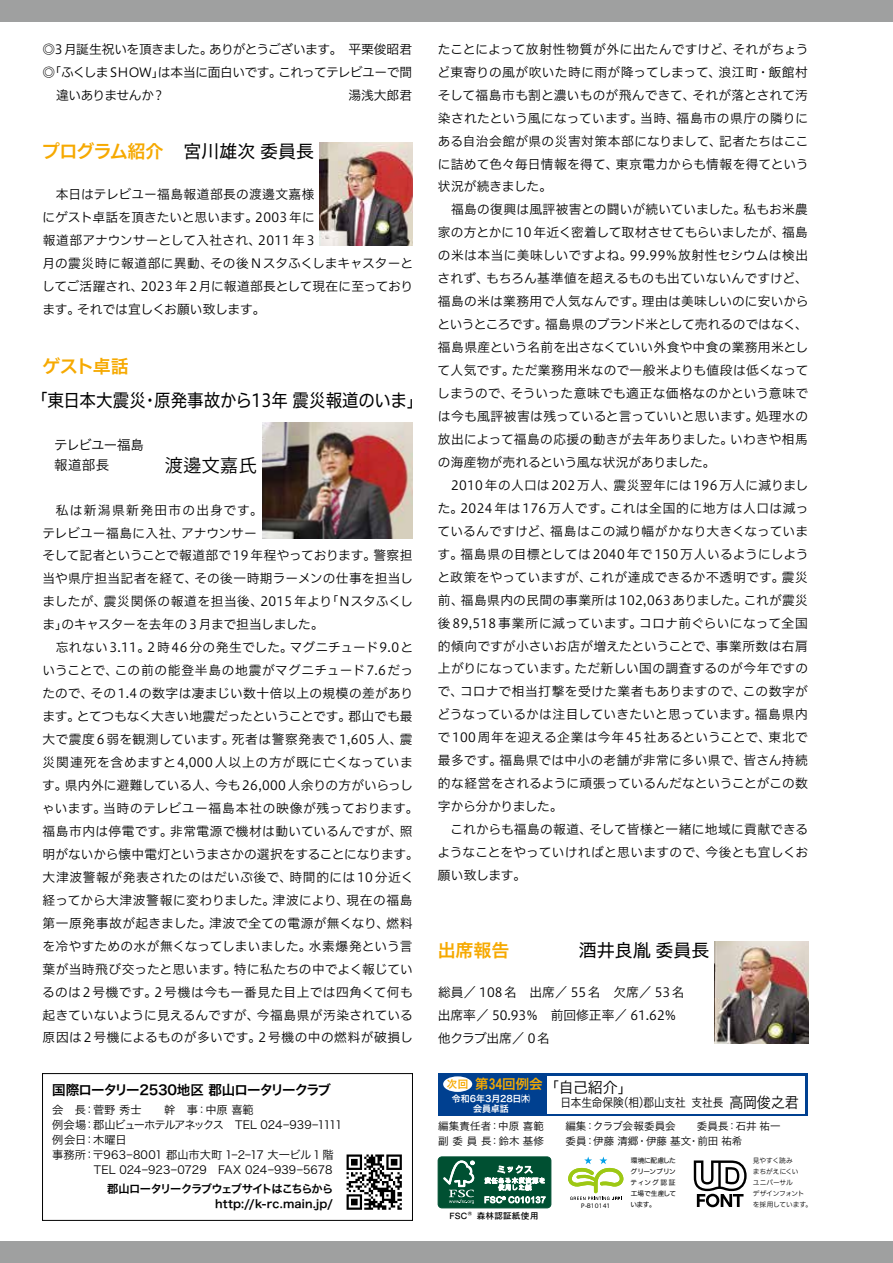
<style>
.page{position:relative;width:893px;height:1263px;background:#fff}
.page>*{position:absolute;margin:0;border:0;box-sizing:border-box;transform-origin:0 0}
.t1{font:18px "Hiragino UD Sans F Std W4";color:#000;scale:.92 1}
.t2{font:18px "Hiragino UD Sans F Std W6";letter-spacing:-.02em;color:#f6a900}
.t3{font:18px "Koz Go Pr 6 N";letter-spacing:.025em;color:#000}
.t4{font:18px "Hiragino UD Sans F Std W4";color:#000}
.t5{font:15px "Hiragino UD Sans F Std W3";color:#000}
.t6{font:13.5px "Hira Kaku Std W6";letter-spacing:-.065em;color:#000}
.t7{font:13.5px "Hira Kaku Std W6";color:#f6a900}
.t8{font:13.5px "Hira Kaku Std W3";letter-spacing:-.065em;color:#000}
.t9{font:12.75px/23px "Hiragino UD Sans F Std W3";letter-spacing:.015em;color:#000}
.t10{font:12.75px "Hiragino UD Sans F Std W3";letter-spacing:-.03em;color:#000}
.t11{font:12.75px "Hiragino UD Sans F Std W3";letter-spacing:-.035em;color:#000}
.t12{font:12.75px "Hiragino UD Sans F Std W3";letter-spacing:-.04em;color:#000}
.t13{font:12px "Hiragino UD Sans F Std W3";letter-spacing:-.01em;color:#000;scale:.89 1}
.t14{font:11.25px/15px "Hira Kaku Std W3";letter-spacing:-.005em;color:#000}
.t15{font:11.25px/15px "Hira Kaku Std W6";letter-spacing:-.06em;color:#000;text-align:right}
.t16{font:10.5px/15px "Hira Kaku Std W3";letter-spacing:.01em;color:#000}
.t17{font:9px/10.5px "Hira Kaku Std W6";color:#fff;text-align:center}
.t18{font:700 8.55px "Futo Go B101 Pro";letter-spacing:.03em;color:#000}
.t19{font:6.75px/11.1px "Hiragino UD Sans F Std W3";letter-spacing:-.015em;color:#000}
.t20{font:6.75px/11.1px "Hiragino UD Sans F Std W4";letter-spacing:-.015em;color:#000;text-align:justify}
.t21{font:5.85px "Geneva";color:#000}
.s1{font-family:"Hiragino UD Sans F Std W4";color:#000}
.s2{font-family:"Hira Kaku Std W3";font-size:13.5px}
.s3{font-size:10.5px}
.s4{font-size:15px}
</style>
<div class="page">
<div style="left:0;top:0;width:893px;height:21px;background:#9fa0a0"></div>
<div style="left:0;top:1242px;width:893px;height:21px;background:#9fa0a0"></div>
<img style="left:319px;top:143px;width:94px;height:102px">
<div style="left:42px;top:1073px;width:371px;height:148px;border:1px solid #000"></div>
<svg style="left:347px;top:1154px;width:55px;height:56px"></svg>
<svg style="left:694px;top:1160px;width:53px;height:47px"></svg>
<svg style="left:568px;top:1156px;width:55px;height:44px"></svg>
<div style="left:438px;top:1157px;width:113px;height:51px;background:#005032;border-radius:4px"></div>
<div style="left:438px;top:1156px;width:113px;height:52px;border:1px solid #005032;border-radius:4px"></div>
<svg style="left:443px;top:1160px;width:31px;height:44px"></svg>
<svg style="left:485px;top:1165px;width:59px;height:25px"></svg>
<svg style="left:484px;top:1196px;width:62px;height:7px"></svg>
<div style="left:438px;top:1073px;width:370px;height:43px;background:#004090"></div>
<div style="left:548px;top:1076px;width:257px;height:38px;background:#fff"></div>
<div style="left:443px;top:1076px;width:29px;height:16px;background:#fff;border-radius:50%"></div>
<img style="left:262px;top:423px;width:150px;height:115px">
<img style="left:714px;top:941px;width:94px;height:103px">
<p class="t11" style="left:42px;top:39px;width:371px">◎3月誕生祝いを頂きました。ありがとうございます。平栗俊昭君</p>
<p class="t10" style="left:42px;top:62px;width:371px">◎「ふくしまSHOW」は本当に面白いです。これってテレビユーで間</p>
<p class="t12" style="left:56px;top:85px;width:110px">違いありませんか？</p>
<p class="t9" style="left:348px;top:83px;width:65px">湯浅大郎君</p>
<h1 class="t2" style="left:42px;top:138px;width:274px">プログラム紹介 <span class="s1">宮川雄次 委員長</span></h1>
<p class="t9" style="left:42px;top:182px;width:373px">　本日はテレビユー福島報道部長の渡邊文嘉様<br>にゲスト卓話を頂きたいと思います。2003年に<br>報道部アナウンサーとして入社され、2011年3<br>月の震災時に報道部に異動、その後Nスタふくしまキャスターとしてご活躍され、2023年2月に報道部長として現在に至っております。それでは宜しくお願い致します。</p>
<h1 class="t2" style="left:42px;top:353px;width:88px">ゲスト卓話</h1>
<h1 class="t1" style="left:31px;top:387px;width:428px">「東日本大震災・原発事故から13年 震災報道のいま」</h1>
<p class="t8" style="left:54px;top:435px;width:91px">テレビユー福島</p>
<h1 class="t3" style="left:54px;top:455px;width:204px"><span class="s2">報道部長</span>　　　渡邊文嘉氏</h1>
<p class="t9" style="left:42px;top:497px;width:378px">　私は新潟県新発田市の出身です。<br>テレビユー福島に入社、アナウンサー<br>そして記者ということで報道部で 19 年程やっております。警察担当や県庁担当記者を経て、その後一時期ラーメンの仕事を担当しましたが、震災関係の報道を担当後、2015年より「Ｎスタふくしま」のキャスターを去年の3月まで担当しました。<br>　忘れない3.11。2時46分の発生でした。マグニチュード9.0ということで、この前の能登半島の地震がマグニチュード7.6だったので、その1.4の数字は凄まじい数十倍以上の規模の差があります。とてつもなく大きい地震だったということです。郡山でも最大で震度6弱を観測しています。死者は警察発表で1,605人、震災関連死を含めますと4,000人以上の方が既に亡くなっています。県内外に避難している人、今も26,000人余りの方がいらっしゃいます。当時のテレビユー福島本社の映像が残っております。福島市内は停電です。非常電源で機材は動いているんですが、照明がないから懐中電灯というまさかの選択をすることになります。大津波警報が発表されたのはだいぶ後で、時間的には10分近く経ってから大津波警報に変わりました。津波により、現在の福島第一原発事故が起きました。津波で全ての電源が無くなり、燃料を冷やすための水が無くなってしまいました。水素爆発という言葉が当時飛び交ったと思います。特に私たちの中でよく報じているのは2号機です。2号機は今も一番見た目上では四角くて何も起きていないように見えるんですが、今福島県が汚染されている原因は2号機によるものが多いです。2号機の中の燃料が破損し</p>
<p class="t6" style="left:52px;top:1080px;width:280px">国際ロータリー2530地区 郡山ロータリークラブ</p>
<p class="t14" style="left:52px;top:1102px;width:292px">会　長：菅野 秀士　　幹　事：中原 喜範<br>例会場：郡山ビューホテルアネックス　TEL 024‒939‒1111例会日：木曜日<br>事務所：〒963‒8001 郡山市大町 1‒2‒17 大一ビル 1 階　　　 TEL 024‒923‒0729　FAX 024‒939‒5678</p>
<p class="t15" style="left:107px;top:1181px;width:228px">郡山ロータリークラブウェブサイトはこちらからhttp://k-rc.main.jp/</p>
<p class="t9" style="left:437px;top:37px;width:373px">たことによって放射性物質が外に出たんですけど、それがちょうど東寄りの風が吹いた時に雨が降ってしまって、浪江町・飯館村そして福島市も割と濃いものが飛んできて、それが落とされて汚染されたという風になっています。当時、福島市の県庁の隣りにある自治会館が県の災害対策本部になりまして、記者たちはここに詰めて色々毎日情報を得て、東京電力からも情報を得てという状況が続きました。<br>　福島の復興は風評被害との闘いが続いていました。私もお米農家の方とかに10 年近く密着して取材させてもらいましたが、福島の米は本当に美味しいですよね。99.99％放射性セシウムは検出されず、もちろん基準値を超えるものも出ていないんですけど、福島の米は業務用で人気なんです。理由は美味しいのに安いからというところです。福島県のブランド米として売れるのではなく、福島県産という名前を出さなくていい外食や中食の業務用米として人気です。ただ業務用米なので一般米よりも値段は低くなってしまうので、そういった意味でも適正な価格なのかという意味では今も風評被害は残っていると言っていいと思います。処理水の放出によって福島の応援の動きが去年ありました。いわきや相馬の海産物が売れるという風な状況がありました。</p>
<p class="t9" style="left:437px;top:473px;width:373px;text-indent:14px">2010年の人口は202万人、震災翌年には196万人に減りました。2024年は176万人です。これは全国的に地方は人口は減っているんですけど、福島はこの減り幅がかなり大きくなっています。福島県の目標としては2040年で150万人いるようにしようと政策をやっていますが、これが達成できるか不透明です。震災前、福島県内の民間の事業所は102,063ありました。これが震災後89,518事業所に減っています。コロナ前ぐらいになって全国的傾向ですが小さいお店が増えたということで、事業所数は右肩上がりになっています。ただ新しい国の調査するのが今年ですので、コロナで相当打撃を受けた業者もありますので、この数字がどうなっているかは注目していきたいと思っています。福島県内で100周年を迎える企業は今年45社あるということで、東北で最多です。福島県では中小の老舗が非常に多い県で、皆さん持続的な経営をされるように頑張っているんだなということがこの数字から分かりました。<br>　これからも福島の報道、そして皆様と一緒に地域に貢献できるようなことをやっていければと思いますので、今後とも宜しくお願い致します。</p>
<h1 class="t2" style="left:438px;top:936px;width:73px">出席報告</h1>
<h1 class="t4" style="left:579px;top:936px;width:132px">酒井良胤 委員長</h1>
<p class="t9" style="left:438px;top:980px;width:248px">総員／ 108名　出席／ 55名　欠席／ 53名出席率／ 50.93％　前回修正率／ 61.62％他クラブ出席／ 0名</p>
<p class="t7" style="left:447px;top:1073px;width:98px"><span class="s3">次回</span> 第34回例会</p>
<p class="t17" style="left:452px;top:1093px;width:80px">令和6年3月28日㈭会員卓話</p>
<p class="t5" style="left:544px;top:1076px;width:90px">「自己紹介」</p>
<p class="t13" style="left:561px;top:1093px;width:269px">日本生命保険（相）郡山支社 支社長 <span class="s4">高岡俊之君</span></p>
<p class="t16" style="left:438px;top:1119px;width:344px">編集責任者：中原 喜範　　編集：クラブ会報委員会　　委員長：石井 祐一副 委 員 長：鈴木 基修　　委員：伊藤 清郷・伊藤 基文・前田 祐希</p>
<p class="t18" style="left:449px;top:1209px;width:91px">FSC®森林認証紙使用</p>
<p class="t21" style="left:581px;top:1202px;width:31px">P-B10141</p>
<p class="t20" style="left:630px;top:1154px;width:47px">環境に配慮したグリーンプリンティング認証工場で生産しています。</p>
<p class="t19" style="left:753px;top:1154px;width:61px">見やすく読み<br>まちがえにくい<br>ユニバーサル<br>デザインフォントを採用しています。</p>
</div>
